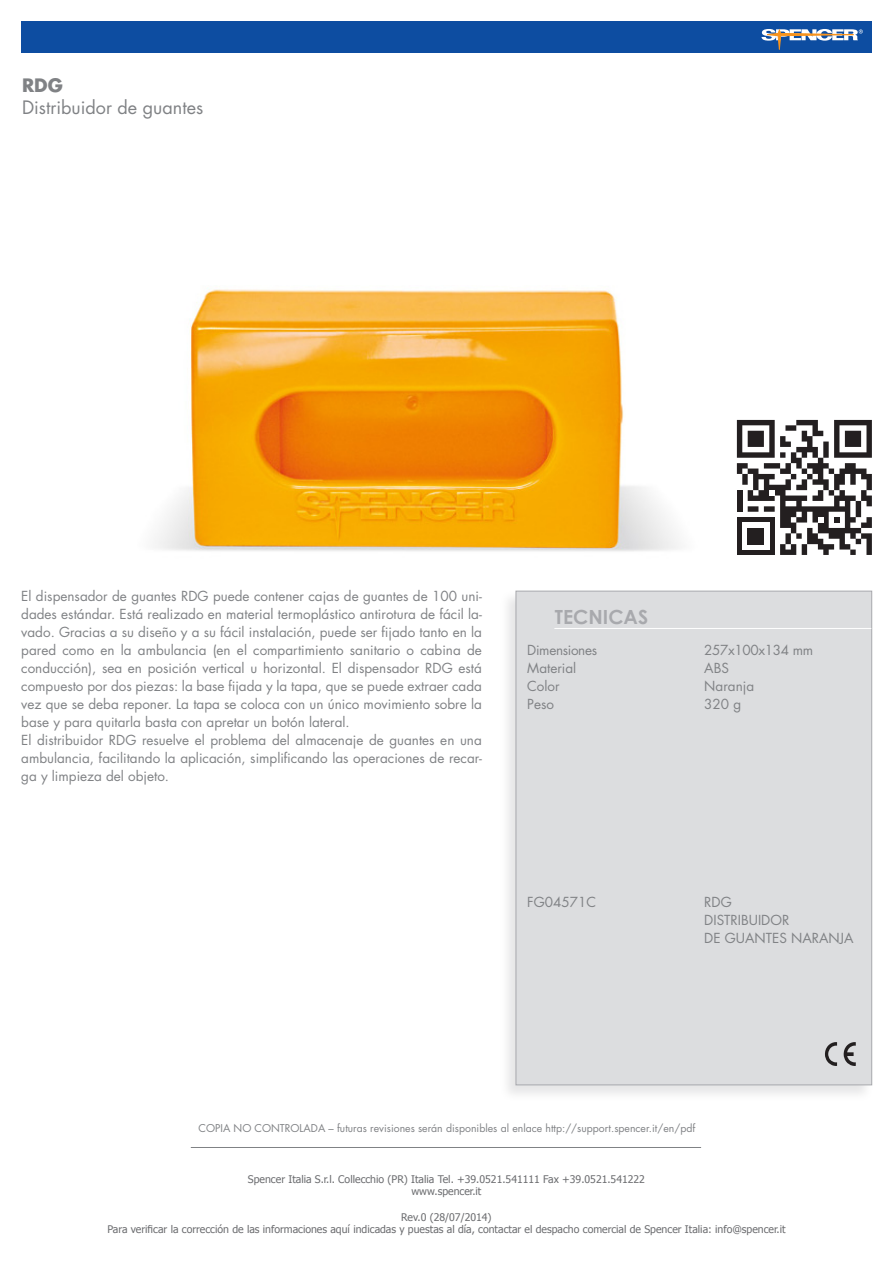
<style>
.page{position:relative;width:893px;height:1263px;background:#fff}
.page>*{position:absolute;margin:0;border:0;box-sizing:border-box;transform-origin:0 0}
.TITOLO_DATI_TECNICI{font:700 19.5px "Century Gothic";color:#a8a9ad}
.Sottotitolo{font:18px "Futura";color:#808285}
.Sottotitolo-2{font:700 18px "Futura";color:#808285}
.Testo{font:13.5px/18px "Futura";color:#808285}
.Testo-2{font:13.5px "Futura";letter-spacing:-.025em;color:#808285}
.t1{font:10.5px "Tahoma";color:#6c6d70}
.Testo-3{font:10.5px "Futura";color:#808285}
</style>
<div class="page">
<div style="left:21px;top:21px;width:851px;height:31px;background:#0d4da1"></div>
<svg style="left:761px;top:29px;width:102px;height:24px"></svg>
<hr style="left:191px;top:1147px;width:510px;height:1px;background:#808285">
<img style="left:155px;top:289px;width:524px;height:262px">
<div style="left:499px;top:589px;width:375px;height:513px;background:#808285;opacity:.2"></div>
<div style="left:516px;top:591px;width:356px;height:494px;background:#dcdddf;border:1px solid #a8a9ad"></div>
<hr style="left:554px;top:628px;width:317px;height:1px;background:#fff">
<svg style="left:825px;top:1042px;width:31px;height:24px"></svg>
<svg style="left:737px;top:420px;width:135px;height:135px"></svg>
<p class="Sottotitolo-2" style="left:22px;top:73px;width:42px">RDG</p>
<p class="Sottotitolo" style="left:22px;top:95px;width:183px">Distribuidor de guantes</p>
<p class="Testo" style="left:21px;top:587px;width:462px">El dispensador de guantes RDG puede contener cajas de guantes de 100 uni-</p>
<p class="Testo" style="left:467px;top:641px;width:16px">de</p>
<p class="Testo" style="left:21px;top:605px;width:462px">dades estándar. Está realizado en material termoplástico antirotura de fácil la-</p>
<p class="Testo" style="left:21px;top:623px;width:462px">vado. Gracias a su diseño ay su fácil instalación, puede ser fijado tanto en la</p>
<p class="Testo" style="left:21px;top:641px;width:462px">pared<br>conducción ,) sea en posición vertical u horizontal. El dispensador RDG está compuesto por dos piezas la: base fijada lay tapa, que se puede extraer cada vez que se deba reponer. La tapa se coloca con un único movimiento sobre la base y para quitarla basta con apretar un botón lateral.</p>
<p class="Testo" style="left:21px;top:731px;width:462px">El distribuidor RDG resuelve el problema del almacenaje de guantes en una</p>
<p class="Testo" style="left:21px;top:767px;width:149px">ga y limpieza del objeto.</p>
<p class="Testo" style="left:121px;top:641px;width:12px">la</p>
<p class="Testo" style="left:138px;top:641px;width:70px">ambulancia</p>
<p class="Testo" style="left:237px;top:641px;width:12px">el</p>
<p class="Testo" style="left:420px;top:641px;width:42px">cabina</p>
<p class="Testo" style="left:213px;top:641px;width:20px">(en</p>
<p class="Testo" style="left:253px;top:641px;width:92px">compartimiento</p>
<p class="Testo" style="left:350px;top:641px;width:52px">sanitario</p>
<p class="Testo" style="left:62px;top:641px;width:33px">como</p>
<p class="Testo" style="left:101px;top:641px;width:16px">en</p>
<p class="Testo" style="left:407px;top:641px;width:9px">o</p>
<p class="Testo" style="left:21px;top:749px;width:462px">ambulancia, facilitando la aplicación, simplificando las operaciones de recar-</p>
<p class="TITOLO_DATI_TECNICI" style="left:555px;top:604px;width:95px">TECNICAS</p>
<p class="Testo-2" style="left:527px;top:642px;width:71px">Dimensiones</p>
<p class="Testo" style="left:527px;top:660px;width:51px">Material</p>
<p class="Testo" style="left:527px;top:678px;width:34px">Color</p>
<p class="Testo" style="left:527px;top:696px;width:28px">Peso</p>
<p class="Testo-2" style="left:704px;top:642px;width:110px">257x100x134 mm</p>
<p class="Testo" style="left:704px;top:660px;width:26px">ABS</p>
<p class="Testo" style="left:704px;top:678px;width:51px">Naranja</p>
<p class="Testo" style="left:704px;top:696px;width:38px">320 g</p>
<p class="Testo" style="left:527px;top:894px;width:70px">FG04571C</p>
<p class="Testo" style="left:704px;top:894px;width:29px">RDG</p>
<p class="Testo" style="left:704px;top:912px;width:87px">DISTRIBUIDOR</p>
<p class="Testo" style="left:704px;top:930px;width:151px">DE GUANTES NARANJA</p>
<p class="Testo-3" style="left:199px;top:1122px;width:498px">COPIA NO CONTROLADA – futuras revisiones serán disponibles al enlace http://support.spencer /i t. en/pdf</p>
<p class="t1" style="left:248px;top:1172px;width:399px">Spencer Italia .l.r.S Collecchio (PR) Italia Tel. +39.0521.541111 Fax +39.0521.541222</p>
<p class="t1" style="left:411px;top:1185px;width:71px">www.spencer i t.</p>
<p class="t1" style="left:401px;top:1210px;width:92px">Rev.0 )28/07/2014(</p>
<p class="t1" style="left:107px;top:1223px;width:680px">Para verificar la corrección de las informaciones aquí indicadas y puestas al día, contactar el despacho comercial de Spencer Italia: info@spencer i t.</p>
</div>
